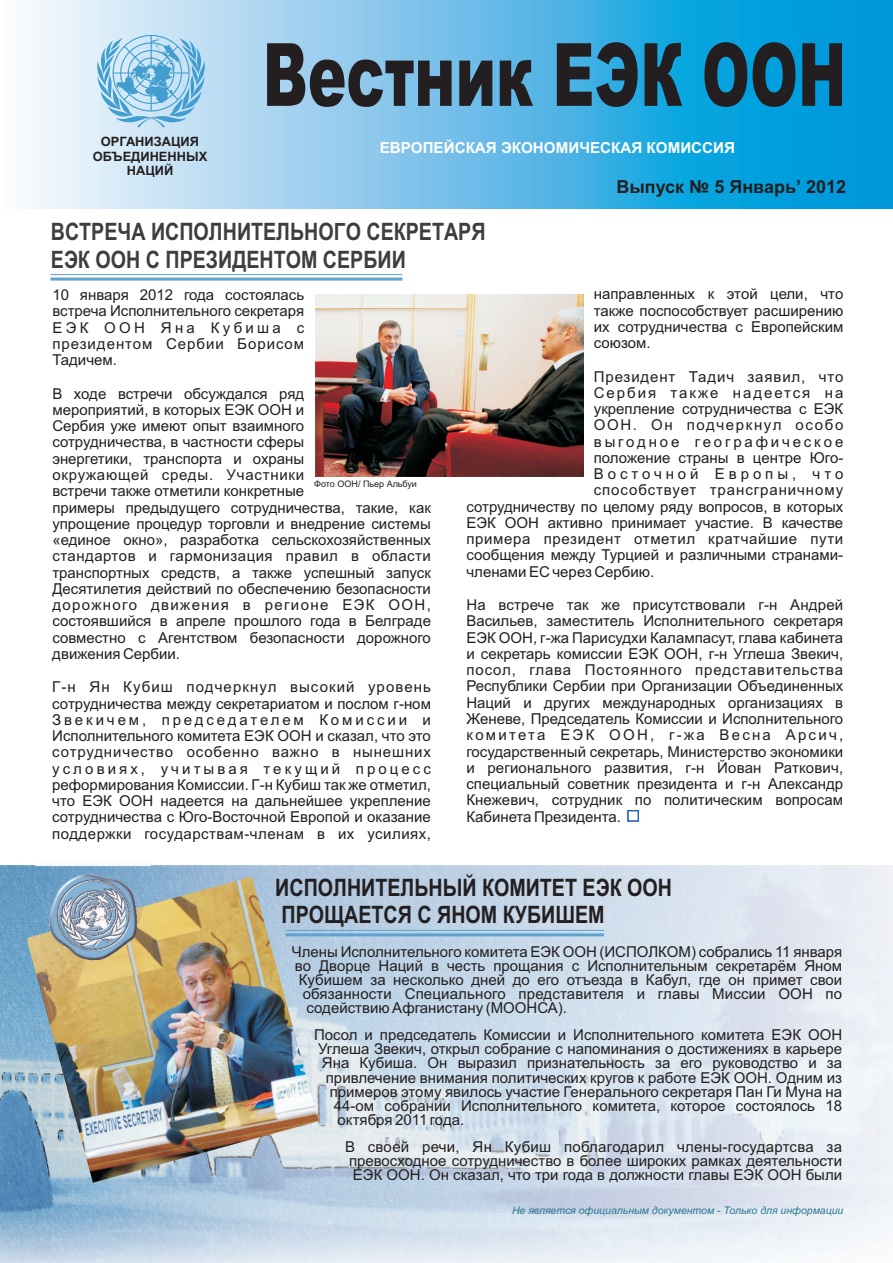
<style>
.page{position:relative;width:893px;height:1263px;background:#fff}
.page>*{position:absolute;margin:0;border:0;box-sizing:border-box;transform-origin:0 0}
.t1{font:900 87.45px "Arial";color:#231f20;scale:.66 1}
.t2{font:700 24px/27.5px "Arial Narrow";color:#3e3e3f}
.t3{font:700 24px/27.5px "Arial Narrow";color:#231f20}
.t4{font:700 18px "Arial";color:#231f20}
.t5{font:700 15.15px "Arial";color:#fff}
.t6{font:15px/16.2px "Arial";color:#231f20;text-align:justify}
.t7{font:15px "Arial";letter-spacing:.06em;color:#231f20}
.t8{font:15px "Arial";letter-spacing:.045em;color:#231f20}
.t9{font:15px "Arial";letter-spacing:.19em;color:#231f20}
.t10{font:15px "Arial";letter-spacing:.13em;color:#231f20}
.t11{font:15px "Arial";letter-spacing:.105em;color:#231f20}
.t12{font:15px "Arial";letter-spacing:.26em;color:#231f20}
.t13{font:700 12.9px/14.4px "Arial";color:#231f20;text-align:center}
.t14{font:italic 10.5px "Arial";color:#2b7893}
.t15{font:9px "Arial";color:#231f20}
</style>
<div class="page">
<img style="left:0;top:866px;width:893px;height:397px">
<svg style="left:27px;top:0;width:865px;height:208px;background:#66bee8"></svg>
<svg style="left:97px;top:35px;width:108px;height:92px;background:#9bcce7"></svg>
<svg style="left:628px;top:811px;width:11px;height:10px"></svg>
<img style="left:315px;top:294px;width:268px;height:182px">
<hr style="left:50px;top:274px;width:352px;height:1px;background:#5da3cd">
<hr style="left:50px;top:278px;width:352px;height:3px;background:#5da3cd">
<img style="left:28px;top:877px;width:291px;height:305px">
<hr style="left:285px;top:930px;width:319px;height:1px;background:#5da3cd">
<hr style="left:285px;top:933px;width:319px;height:3px;background:#5da3cd">
<img style="left:36px;top:865px;width:114px;height:109px">
<p class="t13" style="left:93px;top:136px;width:116px">ОРГАНИЗАЦИЯ<br>ОБЪЕДИНЕННЫХ<br>НАЦИЙ</p>
<h1 class="t1" style="left:263px;top:43px;width:885px">Вестник ЕЭК ООН</h1>
<p class="t5" style="left:380px;top:142px;width:357px">ЕВРОПЕЙСКАЯ ЭКОНОМИЧЕСКАЯ КОМИССИЯ</p>
<p class="t4" style="left:616px;top:180px;width:231px">Выпуск № 5 Январь’ 2012</p>
<h2 class="t2" style="left:51px;top:220px;width:436px">ВСТРЕЧА ИСПОЛНИТЕЛЬНОГО СЕКРЕТАРЯ<br>ЕЭК ООН С ПРЕЗИДЕНТОМ СЕРБИИ</h2>
<p class="t6" style="left:52px;top:288px;width:253px">10 января 2012 года состоялась встреча Исполнительного секретаря ЕЭК ООН Яна Кубиша с президентом Сербии Борисом Тадичем.</p>
<p class="t6" style="left:52px;top:387px;width:380px;text-align:left">В ходе встречи обсуждался ряд<br>мероприятий, в которых ЕЭК ООН и<br>Сербия уже имеют опыт взаимного<br>сотрудничества, в частности сферы<br>энергетики, транспорта и охраны<br>окружающей среды. Участники<br>встречи также отметили конкретные<br>примеры предыдущего сотрудничества, такие, как упрощение процедур торговли и внедрение системы «единое окно», разработка сельскохозяйственных стандартов и гармонизация правил в области транспортных средств, а также успешный запуск Десятилетия действий по обеспечению безопасности дорожного движения в регионе ЕЭК ООН, состоявшийся в апреле прошлого года в Белграде совместно с Агентством безопасности дорожного движения Сербии.</p>
<p class="t6" style="left:52px;top:680px;width:380px">Г-н Ян Кубиш подчеркнул высокий уровень сотрудничества между секретариатом и послом г-ном Звекичем, председателем Комиссии и Исполнительного комитета ЕЭК ООН и сказал, что это сотрудничество особенно важно в нынешних условиях, учитывая текущий процесс реформирования Комиссии. Г-н Кубиш так же отметил, что ЕЭК ООН надеется на дальнейшее укрепление сотрудничества с Юго-Восточной Европой и оказание поддержки государствам-членам в их усилиях,</p>
<p class="t6" style="left:594px;top:287px;width:251px">направленных к этой цели, что также поспособствует расширению их сотрудничества с Европейским союзом.</p>
<p class="t7" style="left:594px;top:371px;width:251px">Президент Тадич заявил, что</p>
<p class="t10" style="left:594px;top:387px;width:251px">Сербия также надеется на</p>
<p class="t6" style="left:594px;top:402px;width:251px">укрепление сотрудничества с ЕЭК</p>
<p class="t11" style="left:594px;top:419px;width:251px">ООН. Он подчеркнул особо</p>
<p class="t9" style="left:594px;top:436px;width:251px">выгодное географическое</p>
<p class="t6" style="left:594px;top:451px;width:251px">положение страны в центре Юго-</p>
<p class="t12" style="left:594px;top:468px;width:251px">Восточной Европы, что</p>
<p class="t7" style="left:594px;top:484px;width:251px">способствует трансграничному</p>
<p class="t6" style="left:466px;top:500px;width:378px">сотрудничеству по целому ряду вопросов, в которых</p>
<p class="t6" style="left:466px;top:516px;width:378px">ЕЭК ООН активно принимает участие. В качестве</p>
<p class="t8" style="left:466px;top:533px;width:378px">примера президент отметил кратчайшие пути</p>
<p class="t6" style="left:466px;top:548px;width:378px">сообщения между Турцией и различными странами-</p>
<p class="t6" style="left:466px;top:565px;width:189px">членами ЕС через Сербию.</p>
<p class="t6" style="left:466px;top:598px;width:378px">На встрече так же присутствовали г-н Андрей Васильев, заместитель Исполнительного секретаря ЕЭК ООН, г-жа Парисудхи Калампасут, глава кабинета и секретарь комиссии ЕЭК ООН, г-н Углеша Звекич, посол, глава Постоянного представительства Республики Сербии при Организации Объединенных Наций и других международных организациях в Женеве, Председатель Комиссии и Исполнительного комитета ЕЭК ООН, г-жа Весна Арсич, государственный секретарь, Министерство экономики и регионального развития, г-н Йован Раткович, специальный советник президента и г-н Александр Кнежевич, сотрудник по политическим вопросам Кабинета Президента.</p>
<p class="t15" style="left:314px;top:481px;width:104px">Фото ООН/ Пьер Альбуи</p>
<h2 class="t3" style="left:275px;top:876px;width:398px">ИСПОЛНИТЕЛЬНЫЙ КОМИТЕТ ЕЭК ООН<br>ПРОЩАЕТСЯ С ЯНОМ КУБИШЕМ</h2>
<p class="t6" style="left:292px;top:945px;width:552px">Члены Исполнительного комитета ЕЭК ООН (ИСПОЛКОМ) собрались 11 января</p>
<p class="t6" style="left:295px;top:959px;width:549px">во Дворце Наций в честь прощания с Исполнительным секретарём Яном</p>
<p class="t6" style="left:299px;top:973px;width:545px">Кубишем за несколько дней до его отъезда в Кабул, где он примет свои</p>
<p class="t6" style="left:303px;top:987px;width:541px">обязанности Специального представителя и главы Миссии ООН по</p>
<p class="t6" style="left:307px;top:1001px;width:262px">содействию Афганистану (МООНСА).</p>
<p class="t6" style="left:314px;top:1028px;width:530px">Посол и председатель Комиссии и Исполнительного комитета ЕЭК ООН</p>
<p class="t6" style="left:318px;top:1042px;width:526px">Углеша Звекич, открыл собрание с напоминания о достижениях в карьере</p>
<p class="t6" style="left:322px;top:1056px;width:522px">Яна Кубиша. Он выразил признательность за его руководство и за</p>
<p class="t6" style="left:326px;top:1070px;width:518px">привлечение внимания политических кругов к работе ЕЭК ООН. Одним из</p>
<p class="t6" style="left:330px;top:1084px;width:514px">примеров этому явилось участие Генерального секретаря Пан Ги Муна на</p>
<p class="t6" style="left:334px;top:1099px;width:510px">44-ом собрании Исполнительного комитета, которое состоялось 18</p>
<p class="t6" style="left:338px;top:1113px;width:128px">октября 2011 года.</p>
<p class="t6" style="left:345px;top:1140px;width:499px;line-height:14.1px">В своей речи, Ян Кубиш поблагодарил члены-государтсва за превосходное сотрудничество в более широких рамках деятельности ЕЭК ООН. Он сказал, что три года в должности главы ЕЭК ООН были</p>
<p class="t14" style="left:512px;top:1206px;width:333px">Не является официальным документом - Только для информации</p>
</div>
